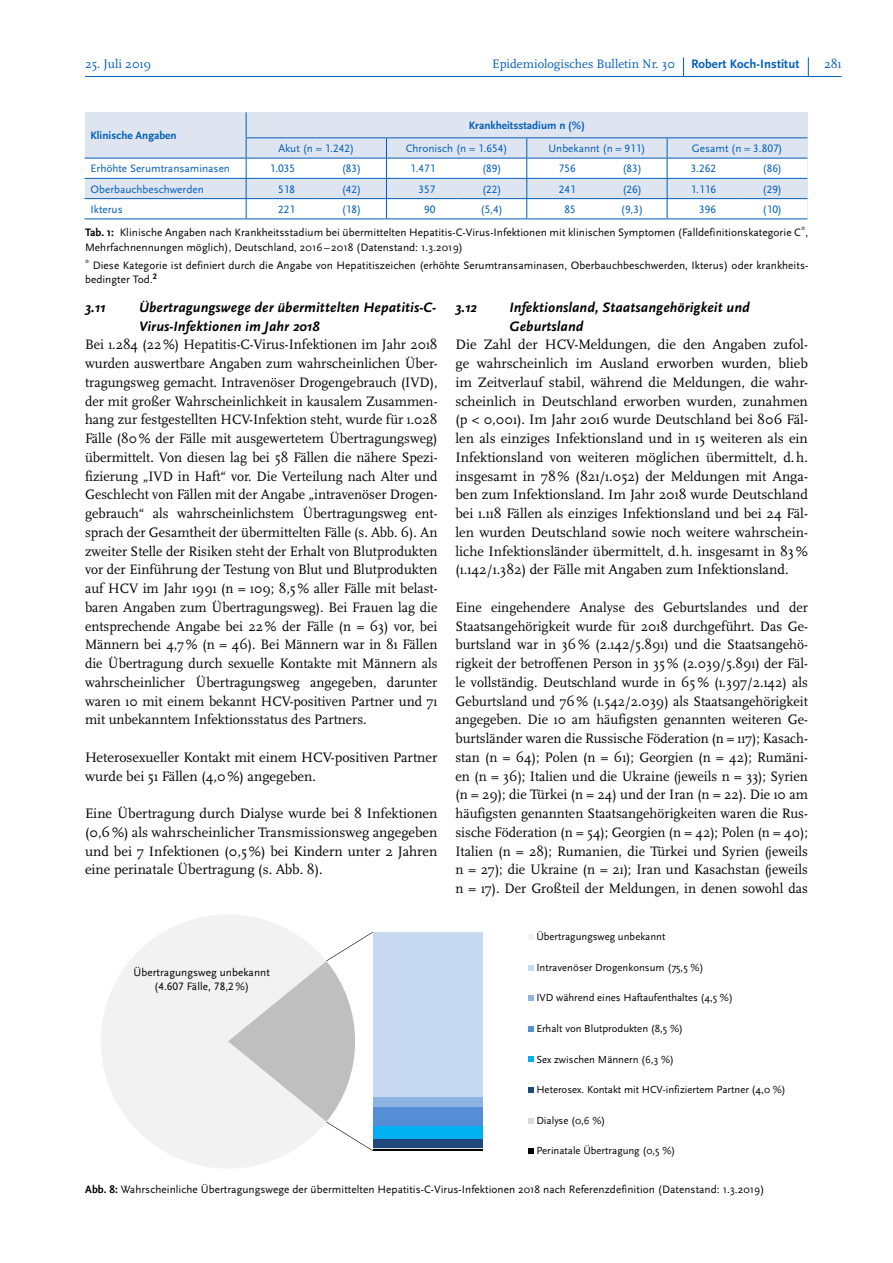
<style>
.page{position:relative;width:893px;height:1263px;background:#fff}
.page>*{position:absolute;margin:0;border:0;box-sizing:border-box;transform-origin:0 0}
.Fließtext{font:14.25px/18.8px "Scala Pro";color:#000;text-align:justify}
.Fließtext_Überschrif{font:italic 700 14.25px/18.8px "Scala Sans Pro";letter-spacing:.01em;color:#000}
.t1{font:12.75px "Scala Pro";color:#005db9}
.Text_klein_schwarz{font:11.25px/14.2px "Scala Sans Pro";letter-spacing:.005em;color:#000}
.Tab_Zahl{font:11.25px "Scala Sans Pro";color:#005db9}
.Text_klein_schwarz_b{font:11.25px "Scala Sans Pro";letter-spacing:.005em;color:#000}
.Tab_Zahl-2{font:700 11.25px "Scala Sans Pro";color:#005db9}
.t2{font:10.8px "Scala Sans Pro";color:#000}
.s1{font-family:"Scala Sans Pro";font-weight:700}
.s2{font-weight:700}
</style>
<div class="page">
<hr style="left:85px;top:76px;width:756px;height:1px;background:#005db9">
<svg style="left:808px;top:57px;width:1px;height:19px"></svg>
<svg style="left:683px;top:57px;width:1px;height:19px"></svg>
<svg style="left:85px;top:112px;width:722px;height:107px"></svg>
<svg style="left:101px;top:915px;width:190px;height:253px;fill:#f2f2f2"></svg>
<div style="left:373px;top:932px;width:109px;height:165px;background:#c6d9f1"></div>
<div style="left:373px;top:1097px;width:109px;height:10px;background:#8eb4e3"></div>
<div style="left:373px;top:1107px;width:109px;height:19px;background:#558ed5"></div>
<div style="left:373px;top:1126px;width:109px;height:14px;background:#00b0f0"></div>
<div style="left:373px;top:1140px;width:109px;height:8px;background:#1f497d"></div>
<hr style="left:373px;top:1148px;width:109px;height:2px;background:#d9d9d9">
<hr style="left:373px;top:1150px;width:109px;height:1px;background:#000">
<svg style="left:228px;top:932px;width:145px;height:219px"></svg>
<svg style="left:528px;top:934px;width:6px;height:6px"></svg>
<svg style="left:528px;top:965px;width:6px;height:5px"></svg>
<svg style="left:528px;top:995px;width:6px;height:6px"></svg>
<svg style="left:528px;top:1026px;width:6px;height:6px"></svg>
<svg style="left:528px;top:1056px;width:6px;height:6px"></svg>
<svg style="left:528px;top:1087px;width:6px;height:6px"></svg>
<svg style="left:528px;top:1118px;width:6px;height:5px"></svg>
<svg style="left:528px;top:1148px;width:6px;height:6px"></svg>
<p class="t1" style="left:85px;top:56px;width:68px">25. Juli 2019</p>
<p class="t1" style="left:492px;top:56px;width:309px">Epidemiologisches Bulletin Nr. 30 <span class="s1">Robert Koch-Institut</span></p>
<p class="t1" style="left:824px;top:56px;width:19px">281</p>
<p class="Tab_Zahl-2" style="left:91px;top:129px;width:88px">Klinische Angaben</p>
<p class="Tab_Zahl-2" style="left:469px;top:119px;width:118px">Krankheitsstadium n (%)</p>
<p class="Tab_Zahl" style="left:278px;top:142px;width:77px">Akut (n = 1.242)</p>
<p class="Tab_Zahl" style="left:406px;top:142px;width:103px">Chronisch (n = 1.654)</p>
<p class="Tab_Zahl" style="left:548px;top:142px;width:99px">Unbekannt (n = 911)</p>
<p class="Tab_Zahl" style="left:692px;top:142px;width:92px">Gesamt (n = 3.807)</p>
<p class="Tab_Zahl" style="left:91px;top:162px;width:141px">Erhöhte Serumtransaminasen</p>
<p class="Tab_Zahl" style="left:270px;top:162px;width:27px">1.035</p>
<p class="Tab_Zahl" style="left:342px;top:162px;width:21px">(83)</p>
<p class="Tab_Zahl" style="left:410px;top:162px;width:27px">1.471</p>
<p class="Tab_Zahl" style="left:482px;top:162px;width:21px">(89)</p>
<p class="Tab_Zahl" style="left:559px;top:162px;width:18px">756</p>
<p class="Tab_Zahl" style="left:622px;top:162px;width:21px">(83)</p>
<p class="Tab_Zahl" style="left:691px;top:162px;width:27px">3.262</p>
<p class="Tab_Zahl" style="left:763px;top:162px;width:21px">(86)</p>
<p class="Tab_Zahl" style="left:91px;top:182px;width:115px">Oberbauchbeschwerden</p>
<p class="Tab_Zahl" style="left:278px;top:182px;width:18px">518</p>
<p class="Tab_Zahl" style="left:342px;top:182px;width:21px">(42)</p>
<p class="Tab_Zahl" style="left:418px;top:182px;width:18px">357</p>
<p class="Tab_Zahl" style="left:482px;top:182px;width:21px">(22)</p>
<p class="Tab_Zahl" style="left:559px;top:182px;width:18px">241</p>
<p class="Tab_Zahl" style="left:622px;top:182px;width:21px">(26)</p>
<p class="Tab_Zahl" style="left:691px;top:182px;width:27px">1.116</p>
<p class="Tab_Zahl" style="left:763px;top:182px;width:21px">(29)</p>
<p class="Tab_Zahl" style="left:91px;top:203px;width:34px">Ikterus</p>
<p class="Tab_Zahl" style="left:278px;top:203px;width:18px">221</p>
<p class="Tab_Zahl" style="left:342px;top:203px;width:21px">(18)</p>
<p class="Tab_Zahl" style="left:424px;top:203px;width:13px">90</p>
<p class="Tab_Zahl" style="left:481px;top:203px;width:24px">(5,4)</p>
<p class="Tab_Zahl" style="left:564px;top:203px;width:13px">85</p>
<p class="Tab_Zahl" style="left:621px;top:203px;width:24px">(9,3)</p>
<p class="Tab_Zahl" style="left:699px;top:203px;width:18px">396</p>
<p class="Tab_Zahl" style="left:763px;top:203px;width:21px">(10)</p>
<p class="Text_klein_schwarz" style="left:85px;top:226px;width:725px"><span class="s2">Tab. 1:</span> Klinische Angaben nach Krankheitsstadium bei übermittelten Hepatitis-C-Virus-Infektionen mit klinischen Symptomen (Falldefinitionskategorie C<sup>*</sup>,<br>Mehrfachnennungen möglich), Deutschland, 2016– 2018 (Datenstand: 1.3.2019)</p>
<p class="Text_klein_schwarz" style="left:85px;top:258px;width:725px"><sup>*</sup> Diese Kategorie ist definiert durch die Angabe von Hepatitiszeichen (erhöhte Serumtransaminasen, Oberbauchbeschwerden, Ikterus) oder krankheits&shy;bedingter Tod.<sup>2</sup></p>
<p class="Fließtext_Überschrif" style="left:85px;top:298px;width:22px">3.11</p>
<p class="Fließtext_Überschrif" style="left:139px;top:298px;width:299px">Übertragungswege der übermittelten Hepatitis-C-<br>Virus-Infektionen im Jahr 2018</p>
<p class="Fließtext" style="left:85px;top:335px;width:354px">Bei 1.284 (22%) Hepatitis-C-Virus-Infektionen im Jahr 2018 wurden auswertbare Angaben zum wahrscheinlichen Über&shy;tragungsweg gemacht. Intravenöser Drogengebrauch (IVD), der mit großer Wahrscheinlichkeit in kausalem Zusammen&shy;hang zur festgestellten HCV-Infektion steht, wurde für 1.028<br>Fälle (80% der Fälle mit ausgewertetem Übertragungsweg) übermittelt. Von diesen lag bei 58 Fällen die nähere Spezi&shy;fizierung „IVD in Haft“ vor. Die Verteilung nach Alter und Geschlecht von Fällen mit der Angabe „intravenöser Drogen&shy;gebrauch“ als wahrscheinlichstem Übertragungsweg ent&shy;sprach der Gesamtheit der übermittelten Fälle (s. Abb. 6). An zweiter Stelle der Risiken steht der Erhalt von Blutprodukten vor der Einführung der Testung von Blut und Blutprodukten auf HCV im Jahr 1991 (n = 109; 8,5% aller Fälle mit belast&shy;baren Angaben zum Übertragungsweg). Bei Frauen lag die entsprechende Angabe bei 22% der Fälle (n = 63) vor, bei Männern bei 4,7% (n = 46). Bei Männern war in 81 Fällen die Übertragung durch sexuelle Kontakte mit Männern als wahrscheinlicher Übertragungsweg angegeben, darunter waren 10 mit einem bekannt HCV-positiven Partner und 71 mit unbekanntem Infektionsstatus des Partners.</p>
<p class="Fließtext" style="left:85px;top:748px;width:354px">Heterosexueller Kontakt mit einem HCV-positiven Partner wurde bei 51 Fällen (4,0%) angegeben.</p>
<p class="Fließtext" style="left:85px;top:804px;width:354px">Eine Übertragung durch Dialyse wurde bei 8 Infektionen (0,6%) als wahrscheinlicher Transmissionsweg angegeben und bei 7 Infektionen (0,5%) bei Kindern unter 2 Jahren eine perinatale Übertragung (s. Abb. 8).</p>
<p class="Text_klein_schwarz_b" style="left:133px;top:965px;width:138px">Übertragungsweg unbekannt</p>
<p class="Text_klein_schwarz_b" style="left:154px;top:980px;width:96px">(4.607 Fälle, 78,2%)</p>
<p class="Fließtext_Überschrif" style="left:455px;top:298px;width:23px">3.12</p>
<p class="Fließtext_Überschrif" style="left:509px;top:298px;width:242px">Infektionsland, Staatsangehörigkeit und<br>Geburtsland</p>
<p class="Fließtext" style="left:455px;top:335px;width:354px">Die Zahl der HCV-Meldungen, die den Angaben zufol&shy;ge wahrscheinlich im Ausland erworben wurden, blieb im Zeitverlauf stabil, während die Meldungen, die wahr&shy;scheinlich in Deutschland erworben wurden, zunahmen (p &lt; 0,001). Im Jahr 2016 wurde Deutschland bei 806 Fäl&shy;len als einziges Infektionsland und in 15 weiteren als ein Infektionsland von weiteren möglichen übermittelt, d.h. insgesamt in 78% (821/1.052) der Meldungen mit Anga&shy;ben zum Infektionsland. Im Jahr 2018 wurde Deutschland bei 1.118 Fällen als einziges Infektionsland und bei 24 Fäl&shy;len wurden Deutschland sowie noch weitere wahrschein&shy;liche Infektionsländer übermittelt, d.h. insgesamt in 83% (1.142/1.382) der Fälle mit Angaben zum Infektionsland.</p>
<p class="Fließtext" style="left:455px;top:598px;width:354px">Eine eingehendere Analyse des Geburtslandes und der Staatsangehörigkeit wurde für 2018 durchgeführt. Das Ge&shy;burtsland war in 36% (2.142/5.891) und die Staatsangehö&shy;rigkeit der betroffenen Person in 35% (2.039/5.891) der Fäl&shy;le vollständig. Deutschland wurde in 65% (1.397/2.142) als Geburtsland und 76% (1.542/2.039) als Staatsangehörigkeit angegeben. Die 10 am häufigsten genannten weiteren Ge&shy;burtsländer waren die Russische Föderation (n = 117); Kasach&shy;stan (n = 64); Polen (n = 61); Georgien (n = 42); Rumäni&shy;en (n = 36); Italien und die Ukraine (jeweils n = 33); Syrien (n = 29); die Türkei (n = 24) und der Iran (n = 22). Die 10 am häufigsten genannten Staatsangehörigkeiten waren die Rus&shy;sische Föderation (n = 54); Georgien (n = 42); Polen (n = 40); Italien (n = 28); Rumanien, die Türkei und Syrien (jeweils n = 27); die Ukraine (n = 21); Iran und Kasachstan (jeweils n = 17). Der Großteil der Meldungen, in denen sowohl das</p>
<p class="t2" style="left:536px;top:930px;width:131px">Übertragungsweg unbekannt</p>
<p class="t2" style="left:536px;top:961px;width:169px">Intravenöser Drogenkonsum (75,5 %)</p>
<p class="t2" style="left:536px;top:991px;width:198px">IVD während eines Haftaufenthaltes (4,5 %)</p>
<p class="t2" style="left:536px;top:1022px;width:148px">Erhalt von Blutprodukten (8,5 %)</p>
<p class="t2" style="left:536px;top:1053px;width:139px">Sex zwischen Männern (6,3 %)</p>
<p class="t2" style="left:536px;top:1083px;width:251px">Heterosex. Kontakt mit HCV-infiziertem Partner (4,0 %)</p>
<p class="t2" style="left:536px;top:1114px;width:71px">Dialyse (0,6 %)</p>
<p class="t2" style="left:536px;top:1144px;width:141px">Perinatale Übertragung (0,5 %)</p>
<p class="Text_klein_schwarz" style="left:85px;top:1182px;width:681px"><span class="s2">Abb. 8:</span> Wahrscheinliche Übertragungswege der übermittelten Hepatitis-C-Virus-Infektionen 2018 nach Referenzdefinition (Datenstand: 1.3.2019)</p>
</div>
